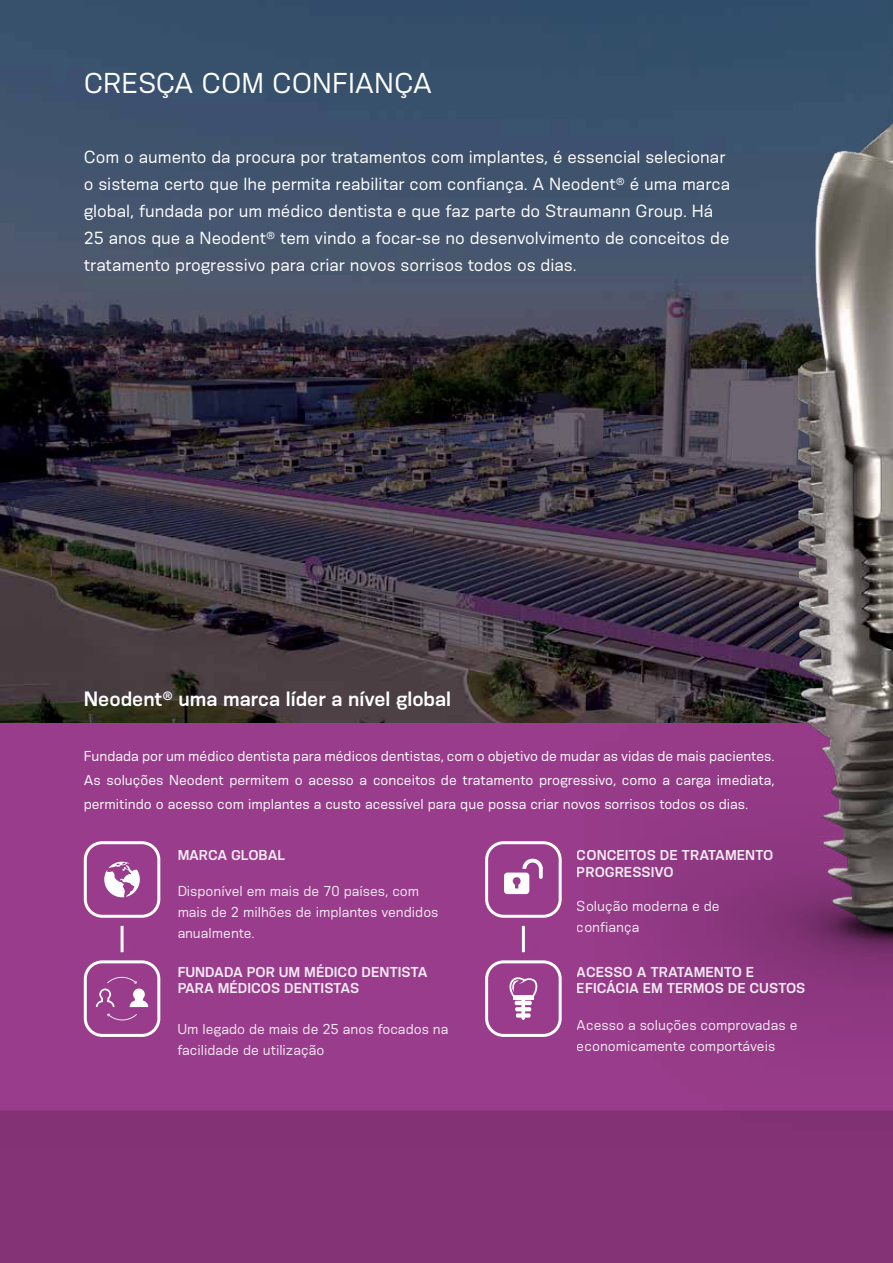
<style>
.page{position:relative;width:893px;height:1263px;background:#833376}
.page>*{position:absolute;margin:0;border:0;box-sizing:border-box;transform-origin:0 0}
.t1{font:27px "Konsens";color:#fff}
.t2{font:600 19.5px "Konsens";color:#fff}
.t3{font:16.5px/27px "Konsens";color:#fff}
.t4{font:13.5px/21px "Konsens";color:#fff}
.t5{font:600 13.5px/16.2px "Konsens";color:#fff}
</style>
<div class="page">
<div style="left:0;top:723px;width:446px;height:387px;background:#993c8b"></div>
<img style="left:0;top:0;width:446px;height:723px">
<img style="left:446px;top:0;width:447px;height:1111px">
<div style="left:83px;top:896px;width:100px;height:107px;background:#993c8b"></div>
<hr style="left:121px;top:926px;width:3px;height:26px;background:#fff">
<div style="left:484px;top:896px;width:101px;height:107px;background:#993c8b"></div>
<hr style="left:522px;top:926px;width:3px;height:26px;background:#fff">
<svg style="left:509px;top:977px;width:29px;height:43px"></svg>
<svg style="left:515px;top:1007px;width:16px;height:4px"></svg>
<hr style="left:515px;top:1001px;width:17px;height:4px;background:#fff;border-radius:2px">
<svg style="left:104px;top:862px;width:36px;height:35px"></svg>
<svg style="left:107px;top:1014px;width:30px;height:6px"></svg>
<svg style="left:96px;top:977px;width:52px;height:30px"></svg>
<svg style="left:504px;top:859px;width:39px;height:35px"></svg>
<div style="left:84px;top:841px;width:76px;height:77px;border:3px solid #fff;border-radius:17px"></div>
<div style="left:84px;top:960px;width:76px;height:77px;border:3px solid #fff;border-radius:17px"></div>
<div style="left:485px;top:841px;width:77px;height:77px;border:3px solid #fff;border-radius:17px"></div>
<div style="left:485px;top:960px;width:77px;height:77px;border:3px solid #fff;border-radius:17px"></div>
<h1 class="t1" style="left:84px;top:66px;width:350px">CRESÇA COM CONFIANÇA</h1>
<p class="t3" style="left:84px;top:143px;width:648px">Com o aumento da procura por tratamentos com implantes, é essencial selecionar o sistema certo que lhe permita reabilitar com confiança. A Neodent<sup>®</sup> é uma marca global, fundada por um médico dentista e que faz parte do Straumann Group. Há 25 anos que a Neodent<sup>®</sup> tem vindo a focar-se no desenvolvimento de conceitos de tratamento progressivo para criar novos sorrisos todos os dias.</p>
<h2 class="t2" style="left:84px;top:687px;width:369px">Neodent<sup>®</sup> uma marca líder a nível global</h2>
<p class="t4" style="left:84px;top:744px;width:692px;line-height:24px;text-align:justify">Fundada por um médico dentista para médicos dentistas, com o objetivo de mudar as vidas de mais pacientes.<br>As soluções Neodent permitem o acesso a conceitos de tratamento progressivo, como a carga imediata, permitindo o acesso com implantes a custo acessível para que possa criar novos sorrisos todos os dias.</p>
<p class="t5" style="left:177px;top:847px;width:110px">MARCA GLOBAL</p>
<p class="t5" style="left:577px;top:847px;width:198px">CONCEITOS DE TRATAMENTO<br>PROGRESSIVO</p>
<p class="t4" style="left:177px;top:880px;width:263px">Disponível em mais de 70 países, com mais de 2 milhões de implantes vendidos anualmente.</p>
<p class="t4" style="left:577px;top:895px;width:144px">Solução moderna e de confiança</p>
<p class="t5" style="left:177px;top:963px;width:252px">FUNDADA POR UM MÉDICO DENTISTA<br>PARA MÉDICOS DENTISTAS</p>
<p class="t5" style="left:577px;top:963px;width:230px">ACESSO A TRATAMENTO E<br>EFICÁCIA EM TERMOS DE CUSTOS</p>
<p class="t4" style="left:177px;top:1018px;width:273px">Um legado de mais de 25 anos focados na facilidade de utilização</p>
<p class="t4" style="left:577px;top:1014px;width:222px">Acesso a soluções comprovadas e economicamente comportáveis</p>
</div>
